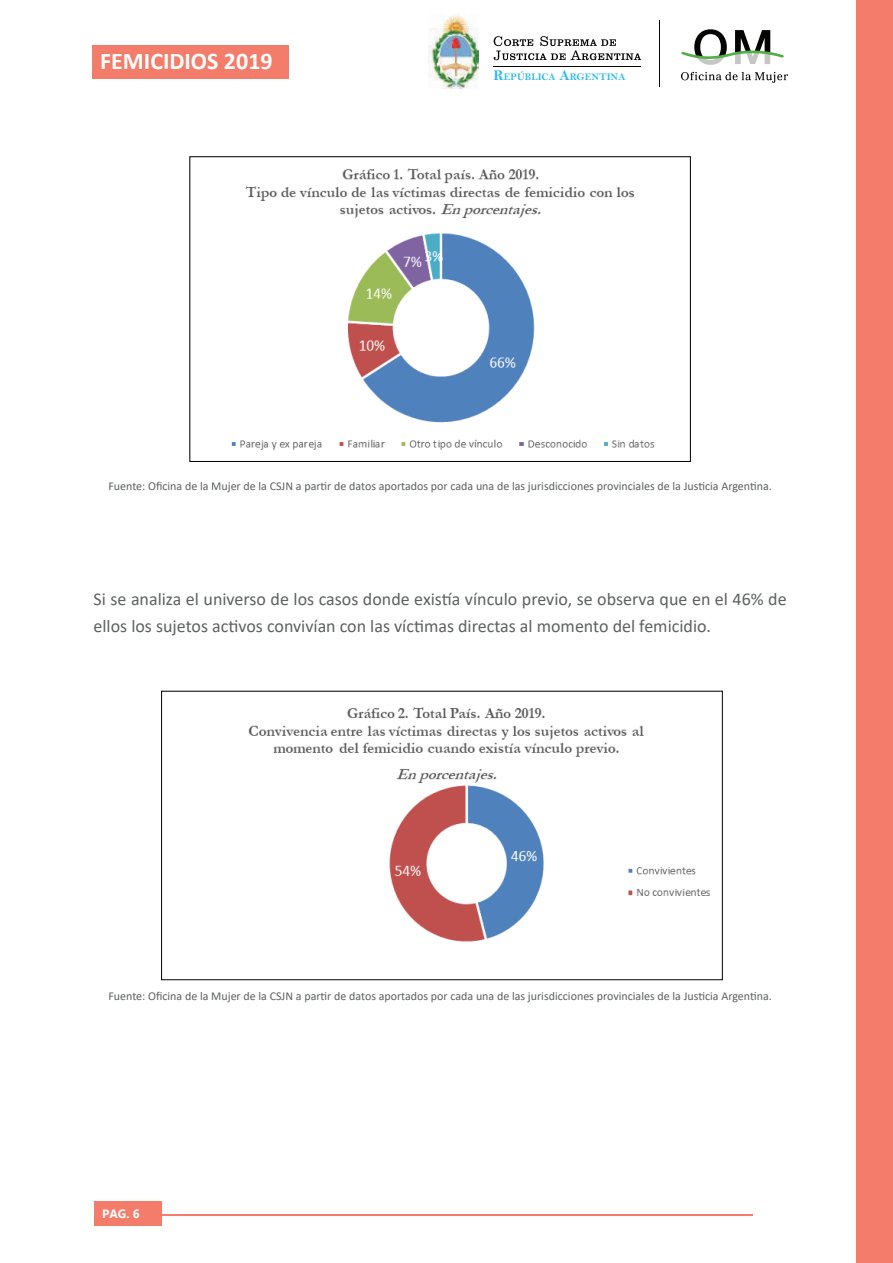
<style>
.page{position:relative;width:893px;height:1263px;background:#fff}
.page>*{position:absolute;margin:0;border:0;box-sizing:border-box;transform-origin:0 0}
.t1{font:700 24px "Calibri";color:#fff}
.t2{font:18px/27px "Calibri";color:#5e6161}
.t3{font:700 18px "Gadugi";color:#fff}
.t4{font:12px "Calibri";color:#5e6161}
.t5{font:700 12px "Gadugi";color:#fff}
.t6{font:10.2px "Bell MT Bold";color:#2cbaed}
.s1{font-size:14.85px}
</style>
<div class="page">
<div style="left:857px;top:0;width:36px;height:1263px;background:#f37c6a"></div>
<svg style="left:681px;top:72px;width:107px;height:11px"></svg>
<svg style="left:681px;top:29px;width:103px;height:36px"></svg>
<img style="left:428px;top:15px;width:51px;height:73px">
<svg style="left:494px;top:36px;width:147px;height:24px"></svg>
<hr style="left:494px;top:66px;width:147px;height:1px;background:#040503">
<hr style="left:659px;top:20px;width:1px;height:67px;background:#040503">
<div style="left:92px;top:45px;width:196px;height:34px;background:#f37c6a"></div>
<hr style="left:147px;top:1214px;width:606px;height:2px;background:#f37c6a">
<div style="left:94px;top:1201px;width:68px;height:25px;background:#f37c6a"></div>
<img style="left:231px;top:168px;width:424px;height:282px">
<div style="left:189px;top:156px;width:502px;height:306px;border:1px solid #000"></div>
<img style="left:248px;top:707px;width:463px;height:235px">
<div style="left:161px;top:691px;width:562px;height:289px;border:1px solid #000"></div>
<h2 class="t3" style="left:110px;top:47px;width:173px">Mapa de Género 2018</h2>
<h1 class="t1" style="left:100px;top:44px;width:174px">FEMICIDIOS 2019</h1>
<p class="t6" style="left:494px;top:71px;width:133px"><span class="s1">R</span>EPÚBLICA <span class="s1">A</span>RGENTINA</p>
<p class="t4" style="left:108px;top:478px;width:665px">Fuente: Oficina de la Mujer de la CSJN a partir de datos aportados por cada una de las jurisdicciones provinciales de la Justicia Argentina.</p>
<p class="t2" style="left:94px;top:585px;width:695px">Si se analiza el universo de los casos donde existía vínculo previo, se observa que en el 46% de ellos los sujetos activos convivían con las víctimas directas al momento del femicidio.</p>
<p class="t4" style="left:108px;top:987px;width:665px">Fuente: Oficina de la Mujer de la CSJN a partir de datos aportados por cada una de las jurisdicciones provinciales de la Justicia Argentina.</p>
<p class="t5" style="left:102px;top:1206px;width:39px">PAG. 6</p>
</div>
